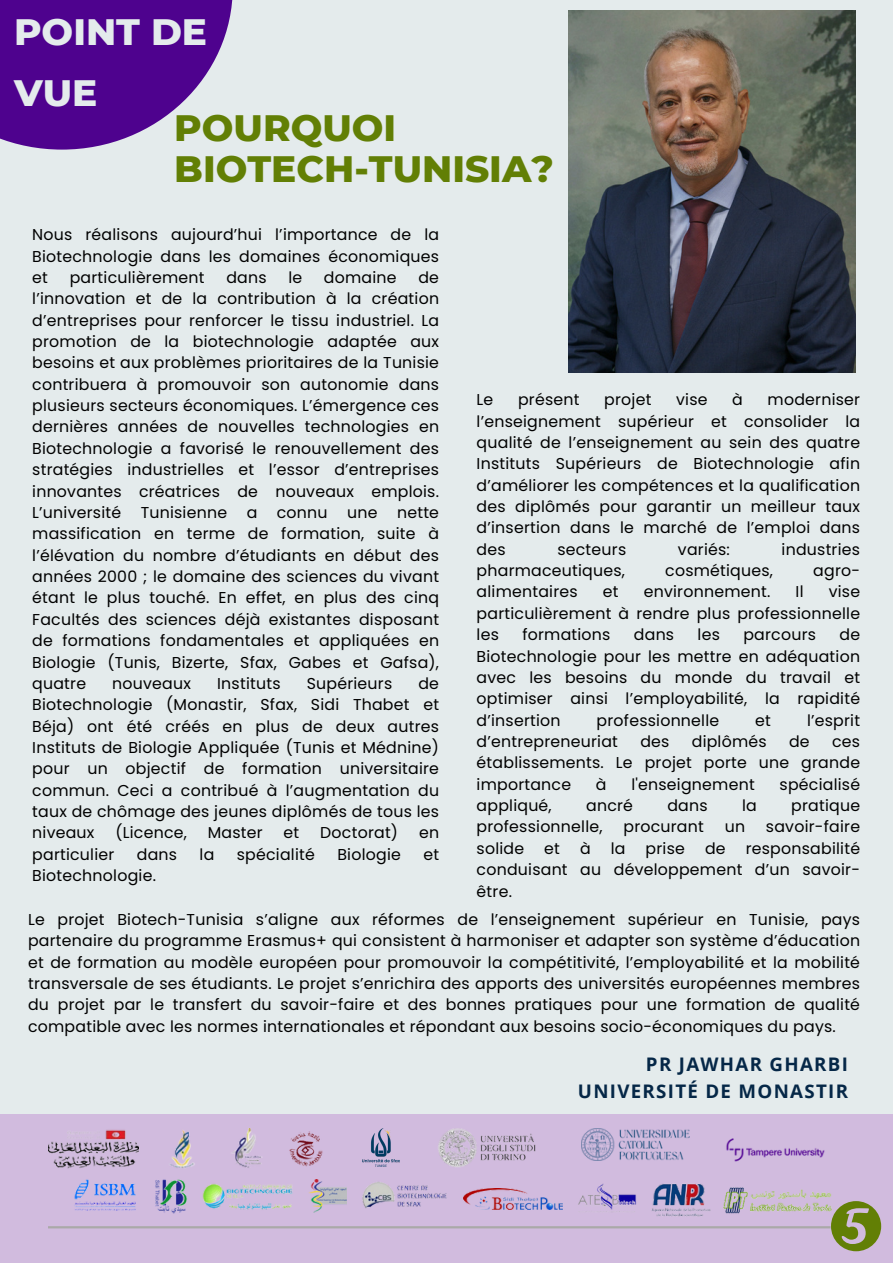
<style>
.page{position:relative;width:893px;height:1264px;background:#fff}
.page>*{position:absolute;margin:0;border:0;box-sizing:border-box;transform-origin:0 0}
.t1{font:800 37.5px/41.5px "Montserrat";color:#627f05}
.t2{font:800 37.5px "Montserrat";color:#e4ebec}
.t3{font:700 18.75px "Open Sans";letter-spacing:.07em;color:#052747}
.t4{font:15.75px/21.3px "Poppins";letter-spacing:.015em;color:#000;text-align:justify}
</style>
<div class="page">
<div style="left:0;top:0;width:892px;height:1262px;background:#e4ebec"></div>
<div style="left:0;top:1114px;width:892px;height:148px;background:#d1bbde"></div>
<img style="left:568px;top:10px;width:287px;height:362px">
<svg style="left:0;top:0;width:233px;height:150px;fill:#4e028e"></svg>
<hr style="left:48px;top:1226px;width:782px;height:2px;background:#aaa9a8">
<svg style="left:830px;top:1201px;width:51px;height:50px"></svg>
<img style="left:170px;top:1130px;width:25px;height:38px">
<img style="left:232px;top:1128px;width:30px;height:40px">
<img style="left:289px;top:1131px;width:34px;height:36px">
<img style="left:438px;top:1128px;width:98px;height:39px">
<img style="left:581px;top:1128px;width:108px;height:32px">
<img style="left:726px;top:1138px;width:99px;height:24px">
<img style="left:74px;top:1179px;width:62px;height:32px">
<img style="left:155px;top:1179px;width:32px;height:34px">
<img style="left:202px;top:1183px;width:91px;height:27px">
<img style="left:309px;top:1179px;width:37px;height:33px">
<img style="left:362px;top:1182px;width:85px;height:26px">
<img style="left:463px;top:1188px;width:99px;height:21px">
<img style="left:578px;top:1184px;width:59px;height:28px">
<img style="left:651px;top:1184px;width:59px;height:32px">
<img style="left:723px;top:1187px;width:108px;height:27px">
<img style="left:48px;top:1129px;width:90px;height:40px">
<img style="left:362px;top:1128px;width:37px;height:38px">
<p class="t2" style="left:14px;top:8px;width:195px">POINT DE</p>
<p class="t2" style="left:14px;top:70px;width:85px">VUE</p>
<p class="t1" style="left:174px;top:106px;width:381px">POURQUOI<br>BIOTECH-TUNISIA?</p>
<p class="t4" style="left:32px;top:224px;width:408px">Nous réalisons aujourd’hui l’importance de la Biotechnologie dans les domaines économiques et</p>
<p class="t4" style="left:70px;top:267px;width:136px">particulièrement</p>
<p class="t4" style="left:226px;top:267px;width:42px">dans</p>
<p class="t4" style="left:288px;top:267px;width:15px">le</p>
<p class="t4" style="left:324px;top:267px;width:74px">domaine</p>
<p class="t4" style="left:32px;top:267px;width:408px;text-indent:386px">de l’innovation et de la contribution à la création d’entreprises pour renforcer le tissu industriel. La promotion de la biotechnologie adaptée aux besoins et aux problèmes prioritaires de la Tunisie contribuera à promouvoir son autonomie dans plusieurs secteurs économiques. L’émergence ces dernières années de nouvelles technologies en Biotechnologie a favorisé le renouvellement des stratégies industrielles et l’essor d’entreprises innovantes créatrices de nouveaux emplois.<br>L’université Tunisienne a connu une nette massification en terme de formation, suite à l’élévation du nombre d’étudiants en début des années 2000 ; le domaine des sciences du vivant étant le plus touché. En effet, en plus des cinq Facultés des sciences déjà existantes disposant de formations fondamentales et appliquées en Biologie (Tunis, Bizerte, Sfax, Gabes et Gafsa), quatre</p>
<p class="t4" style="left:476px;top:389px;width:18px">Le</p>
<p class="t4" style="left:518px;top:389px;width:63px">présent</p>
<p class="t4" style="left:604px;top:389px;width:49px">projet</p>
<p class="t4" style="left:676px;top:389px;width:33px">vise</p>
<p class="t4" style="left:732px;top:389px;width:12px">à</p>
<p class="t4" style="left:476px;top:389px;width:385px;text-indent:291px">moderniser l’enseignement supérieur et consolider la qualité de l’enseignement au sein des quatre Instituts Supérieurs de Biotechnologie afin d’améliorer les compétences et la qualification des diplômés pour garantir un meilleur taux d’insertion dans le marché de l’emploi dans des</p>
<p class="t4" style="left:557px;top:538px;width:70px">secteurs</p>
<p class="t4" style="left:678px;top:538px;width:53px">variés:</p>
<p class="t4" style="left:781px;top:538px;width:80px">industries</p>
<p class="t4" style="left:476px;top:560px;width:150px">pharmaceutiques,</p>
<p class="t4" style="left:665px;top:560px;width:109px">cosmétiques,</p>
<p class="t4" style="left:813px;top:560px;width:48px">agro-</p>
<p class="t4" style="left:476px;top:581px;width:103px">alimentaires</p>
<p class="t4" style="left:603px;top:581px;width:17px">et</p>
<p class="t4" style="left:643px;top:581px;width:128px">environnement.</p>
<p class="t4" style="left:795px;top:581px;width:9px">Il</p>
<p class="t4" style="left:476px;top:581px;width:385px;text-indent:352px">vise particulièrement à rendre plus professionnelle les</p>
<p class="t4" style="left:522px;top:624px;width:90px">formations</p>
<p class="t4" style="left:634px;top:624px;width:42px">dans</p>
<p class="t4" style="left:697px;top:624px;width:24px">les</p>
<p class="t4" style="left:743px;top:624px;width:74px">parcours</p>
<p class="t4" style="left:476px;top:624px;width:385px;text-indent:363px">de Biotechnologie pour les mettre en adéquation avec les besoins du monde du travail et optimiser ainsi l’employabilité, la rapidité d’insertion</p>
<p class="t4" style="left:112px;top:672px;width:80px">nouveaux</p>
<p class="t4" style="left:217px;top:672px;width:65px">Instituts</p>
<p class="t4" style="left:307px;top:672px;width:87px">Supérieurs</p>
<p class="t4" style="left:32px;top:672px;width:408px;text-indent:386px">de Biotechnologie (Monastir, Sfax, Sidi Thabet et Béja) ont été créés en plus de deux autres Instituts de Biologie Appliquée (Tunis et Médnine) pour un objectif de formation universitaire commun. Ceci a contribué à l’augmentation du taux de chômage des jeunes diplômés de tous les niveaux</p>
<p class="t4" style="left:596px;top:709px;width:124px">professionnelle</p>
<p class="t4" style="left:755px;top:709px;width:17px">et</p>
<p class="t4" style="left:807px;top:709px;width:55px">l’esprit</p>
<p class="t4" style="left:476px;top:730px;width:143px">d’entrepreneuriat</p>
<p class="t4" style="left:640px;top:730px;width:31px">des</p>
<p class="t4" style="left:691px;top:730px;width:76px">diplômés</p>
<p class="t4" style="left:789px;top:730px;width:22px">de</p>
<p class="t4" style="left:476px;top:730px;width:385px;text-indent:355px">ces établissements. Le projet porte une grande importance</p>
<p class="t4" style="left:596px;top:773px;width:12px">à</p>
<p class="t4" style="left:631px;top:773px;width:125px">l'enseignement</p>
<p class="t4" style="left:779px;top:773px;width:82px">spécialisé</p>
<p class="t4" style="left:476px;top:795px;width:77px">appliqué,</p>
<p class="t4" style="left:586px;top:795px;width:48px">ancré</p>
<p class="t4" style="left:667px;top:795px;width:42px">dans</p>
<p class="t4" style="left:742px;top:795px;width:16px">la</p>
<p class="t4" style="left:791px;top:795px;width:70px">pratique</p>
<p class="t4" style="left:476px;top:816px;width:127px">professionnelle,</p>
<p class="t4" style="left:623px;top:816px;width:82px">procurant</p>
<p class="t4" style="left:724px;top:816px;width:22px">un</p>
<p class="t4" style="left:765px;top:816px;width:96px">savoir-faire</p>
<p class="t4" style="left:476px;top:837px;width:49px">solide</p>
<p class="t4" style="left:544px;top:837px;width:17px">et</p>
<p class="t4" style="left:580px;top:837px;width:12px">à</p>
<p class="t4" style="left:610px;top:837px;width:16px">la</p>
<p class="t4" style="left:645px;top:837px;width:41px">prise</p>
<p class="t4" style="left:705px;top:837px;width:22px">de</p>
<p class="t4" style="left:115px;top:822px;width:73px">(Licence,</p>
<p class="t4" style="left:208px;top:822px;width:56px">Master</p>
<p class="t4" style="left:283px;top:822px;width:17px">et</p>
<p class="t4" style="left:320px;top:822px;width:79px">Doctorat)</p>
<p class="t4" style="left:419px;top:822px;width:22px">en</p>
<p class="t4" style="left:476px;top:837px;width:385px;text-indent:269px">responsabilité conduisant au développement d’un savoir&shy;être.</p>
<p class="t4" style="left:28px;top:908px;width:833px">Le projet Biotech-Tunisia s’aligne aux réformes de l’enseignement supérieur en Tunisie, pays partenaire du programme Erasmus+ qui consistent à harmoniser et adapter son système d’éducation et de formation au modèle européen pour promouvoir la compétitivité, l’employabilité et la mobilité transversale de ses étudiants. Le projet s’enrichira des apports des universités européennes membres du projet par le transfert du savoir-faire et des bonnes pratiques pour une formation de qualité compatible avec les normes internationales et répondant aux besoins socio-économiques du pays.</p>
<p class="t3" style="left:646px;top:1050px;width:203px">PR JAWHAR GHARBI</p>
<p class="t3" style="left:578px;top:1077px;width:271px">UNIVERSITÉ DE MONASTIR</p>
<p class="t4" style="left:32px;top:843px;width:84px">particulier</p>
<p class="t4" style="left:137px;top:843px;width:42px">dans</p>
<p class="t4" style="left:200px;top:843px;width:16px">la</p>
<p class="t4" style="left:237px;top:843px;width:80px">spécialité</p>
<p class="t4" style="left:337px;top:843px;width:65px">Biologie</p>
<p class="t4" style="left:423px;top:843px;width:17px">et</p>
<p class="t4" style="left:32px;top:865px;width:125px">Biotechnologie.</p>
</div>
